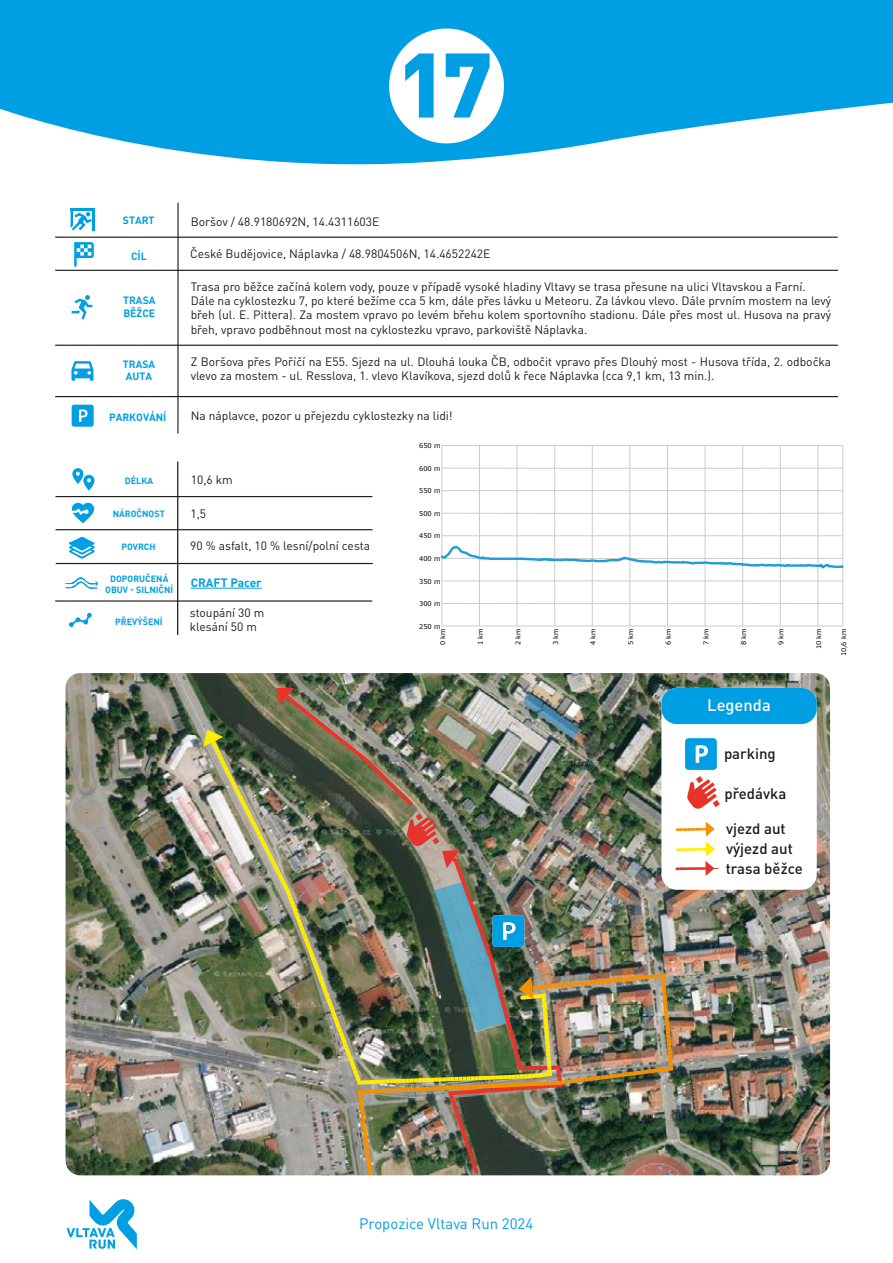
<style>
.page{position:relative;width:893px;height:1263px;background:#fff}
.page>*{position:absolute;margin:0;border:0;box-sizing:border-box;transform-origin:0 0}
.t1{font:500 16.5px "DIN Pro";color:#fff}
.t2{font:500 15px/20px "DIN Pro";color:#1d1d1b}
.t3{font:15px "DIN Pro";color:#009fe3}
.t4{font:12px/14.4px "DIN Pro";color:#1d1d1b}
.t5{font:700 12px "DIN Pro";color:#009fe3}
.t6{font:700 10.5px/12.6px "DIN Pro";color:#009fe3}
.t7{font:700 9px/10.8px "DIN Pro";color:#009fe3;text-align:center}
.t8{font:6.6px "Verdana";color:#010101}
</style>
<div class="page">
<img style="left:66px;top:673px;width:764px;height:502px">
<hr style="left:177px;top:203px;width:2px;height:231px;background:#1d1d1b">
<hr style="left:55px;top:237px;width:783px;height:1px;background:#1d1d1b">
<hr style="left:55px;top:270px;width:783px;height:1px;background:#1d1d1b">
<hr style="left:55px;top:345px;width:783px;height:1px;background:#1d1d1b">
<hr style="left:55px;top:396px;width:783px;height:1px;background:#1d1d1b">
<svg style="left:71px;top:208px;width:24px;height:23px"></svg>
<svg style="left:74px;top:242px;width:20px;height:25px"></svg>
<svg style="left:72px;top:295px;width:20px;height:24px"></svg>
<svg style="left:71px;top:361px;width:22px;height:20px"></svg>
<svg style="left:72px;top:405px;width:22px;height:22px"></svg>
<svg style="left:67px;top:1199px;width:70px;height:50px"></svg>
<svg style="left:0;top:0;width:893px;height:165px;fill:#009fe3"></svg>
<svg style="left:389px;top:29px;width:115px;height:114px"></svg>
<hr style="left:177px;top:462px;width:1px;height:173px;background:#1d1d1b">
<hr style="left:56px;top:496px;width:316px;height:1px;background:#1d1d1b">
<hr style="left:56px;top:529px;width:316px;height:1px;background:#1d1d1b">
<hr style="left:56px;top:563px;width:317px;height:1px;background:#1d1d1b">
<hr style="left:55px;top:600px;width:317px;height:2px;background:#1d1d1b">
<svg style="left:72px;top:468px;width:23px;height:23px"></svg>
<svg style="left:72px;top:503px;width:22px;height:20px"></svg>
<svg style="left:69px;top:613px;width:23px;height:14px"></svg>
<hr style="left:191px;top:588px;width:71px;height:1px;background:#009fe3">
<svg style="left:69px;top:537px;width:26px;height:22px"></svg>
<svg style="left:65px;top:577px;width:33px;height:12px"></svg>
<div style="left:661px;top:688px;width:156px;height:202px;background:#fff;border-radius:15px"></div>
<div style="left:661px;top:688px;width:156px;height:36px;background:#009fe3;border-radius:15px"></div>
<img style="left:203px;top:688px;width:517px;height:487px">
<svg style="left:440px;top:445px;width:404px;height:182px"></svg>
<p class="t6" style="left:123px;top:213px;width:33px">START</p>
<p class="t6" style="left:131px;top:249px;width:17px">CÍL</p>
<p class="t6" style="left:123px;top:294px;width:34px">TRASA<br>BĚŽCE</p>
<p class="t6" style="left:123px;top:357px;width:34px">TRASA<br>AUTA</p>
<p class="t6" style="left:109px;top:410px;width:59px">PARKOVÁNÍ</p>
<p class="t7" style="left:125px;top:475px;width:30px">DÉLKA</p>
<p class="t7" style="left:113px;top:508px;width:54px">NÁROČNOST</p>
<p class="t7" style="left:121px;top:541px;width:36px">POVRCH</p>
<p class="t7" style="left:105px;top:573px;width:70px">DOPORUČENÁ<br>OBUV - SILNIČNÍ</p>
<p class="t7" style="left:115px;top:616px;width:49px">PŘEVÝŠENÍ</p>
<p class="t4" style="left:191px;top:214px;width:190px">Boršov / 48.9180692N, 14.4311603E</p>
<p class="t4" style="left:190px;top:246px;width:302px">České Budějovice, Náplavka / 48.9804506N, 14.4652242E</p>
<p class="t4" style="left:191px;top:279px;width:642px">Trasa pro běžce začíná kolem vody, pouze v případě vysoké hladiny Vltavy se trasa přesune na ulici Vltavskou a Farní.<br>Dále na cyklostezku 7, po které bežíme cca 5 km, dále přes lávku u Meteoru. Za lávkou vlevo. Dále prvním mostem na levý břeh (ul. E. Pittera). Za mostem vpravo po levém břehu kolem sportovního stadionu. Dále přes most ul. Husova na pravý břeh, vpravo podběhnout most na cyklostezku vpravo, parkoviště Náplavka.</p>
<p class="t4" style="left:191px;top:354px;width:642px">Z Boršova přes Poříčí na E55. Sjezd na ul. Dlouhá louka ČB, odbočit vpravo přes Dlouhý most - Husova třída, 2. odbočka vlevo za mostem - ul. Resslova, 1. vlevo Klavíkova, sjezd dolů k řece Náplavka (cca 9,1 km, 13 min.).</p>
<p class="t4" style="left:191px;top:408px;width:264px">Na náplavce, pozor u přejezdu cyklostezky na lidi!</p>
<p class="t8" style="left:419px;top:442px;width:23px">650 m</p>
<p class="t4" style="left:191px;top:472px;width:43px">10,6 km</p>
<p class="t4" style="left:190px;top:506px;width:17px">1,5</p>
<p class="t4" style="left:190px;top:538px;width:181px">90 % asfalt, 10 % lesní/polní cesta</p>
<p class="t5" style="left:191px;top:574px;width:73px">CRAFT Pacer</p>
<p class="t4" style="left:190px;top:605px;width:76px">stoupání 30 m klesání 50 m</p>
<p class="t8" style="left:419px;top:464px;width:23px">600 m</p>
<p class="t8" style="left:419px;top:487px;width:23px">550 m</p>
<p class="t8" style="left:419px;top:509px;width:23px">500 m</p>
<p class="t8" style="left:419px;top:532px;width:23px">450 m</p>
<p class="t8" style="left:419px;top:554px;width:23px">400 m</p>
<p class="t8" style="left:419px;top:577px;width:23px">350 m</p>
<p class="t8" style="left:419px;top:599px;width:23px">300 m</p>
<p class="t8" style="left:419px;top:622px;width:23px">250 m</p>
<p class="t8" style="left:439px;top:645px;width:18px;rotate:-90deg">0 km</p>
<p class="t8" style="left:476px;top:645px;width:18px;rotate:-90deg">1 km</p>
<p class="t8" style="left:514px;top:645px;width:18px;rotate:-90deg">2 km</p>
<p class="t8" style="left:551px;top:645px;width:18px;rotate:-90deg">3 km</p>
<p class="t8" style="left:589px;top:645px;width:18px;rotate:-90deg">4 km</p>
<p class="t8" style="left:627px;top:645px;width:18px;rotate:-90deg">5 km</p>
<p class="t8" style="left:664px;top:645px;width:18px;rotate:-90deg">6 km</p>
<p class="t8" style="left:702px;top:645px;width:18px;rotate:-90deg">7 km</p>
<p class="t8" style="left:739px;top:645px;width:18px;rotate:-90deg">8 km</p>
<p class="t8" style="left:777px;top:645px;width:18px;rotate:-90deg">9 km</p>
<p class="t8" style="left:815px;top:649px;width:23px;rotate:-90deg">10 km</p>
<p class="t8" style="left:839px;top:656px;width:29px;rotate:-90deg">10,6 km</p>
<h1 class="t1" style="left:707px;top:694px;width:65px">Legenda</h1>
<p class="t2" style="left:724px;top:743px;width:53px">parking</p>
<p class="t2" style="left:724px;top:783px;width:63px">předávka</p>
<p class="t2" style="left:726px;top:818px;width:79px">vjezd aut výjezd aut trasa běžce</p>
<p class="t3" style="left:359px;top:1213px;width:176px">Propozice Vltava Run 2024</p>
</div>
